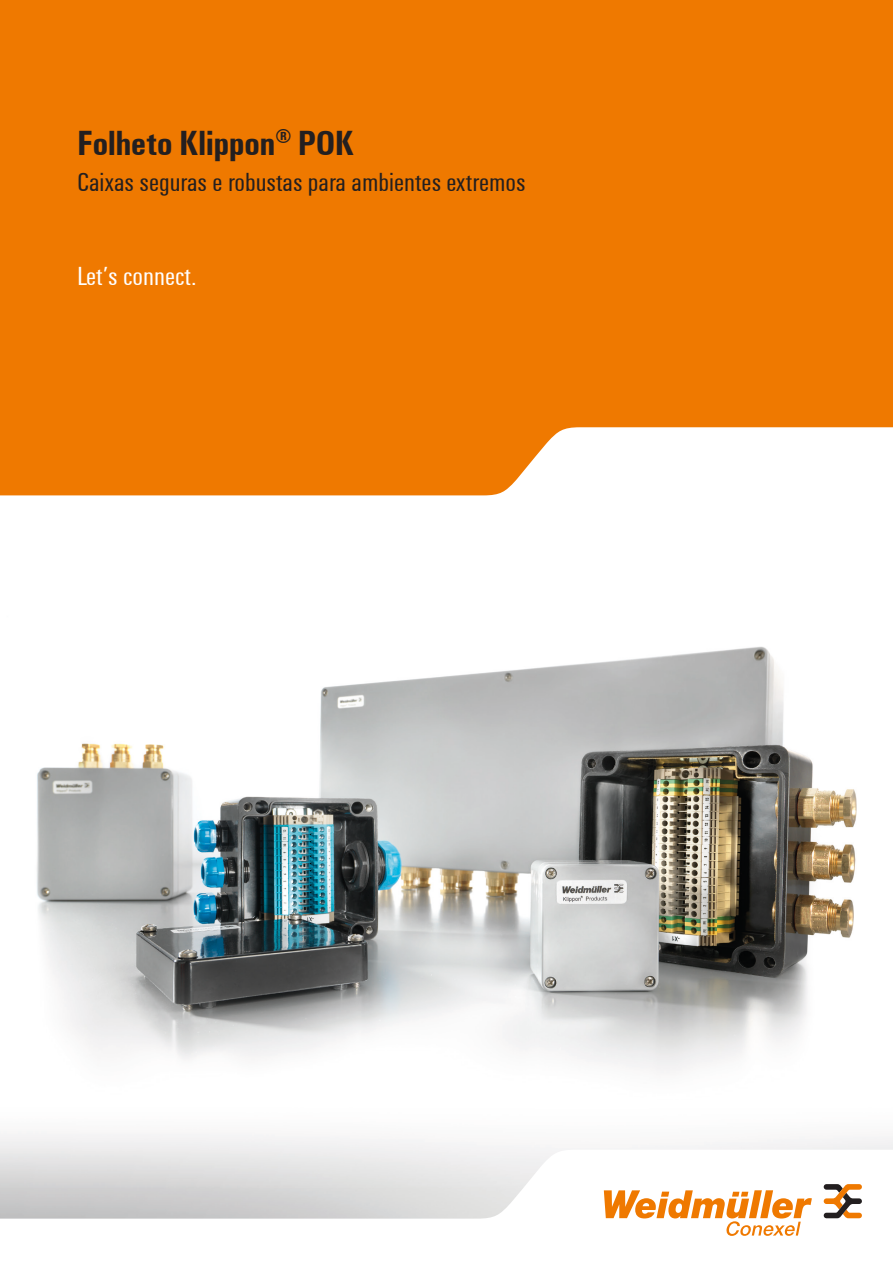
<style>
.page{position:relative;width:893px;height:1263px;background:#fff}
.page>*{position:absolute;margin:0;border:0;box-sizing:border-box;transform-origin:0 0}
._04_Tabelle_Beschrei{font:700 36px "Weidmueller Condensed";color:#231f20}
._04_Tabelle_Beschrei-2{font:27px "Weidmueller Condensed";color:#231f20}
._04_Tabelle_Beschrei-3{font:27px "Weidmueller Condensed";color:#fff}
</style>
<div class="page">
<img style="left:0;top:646px;width:893px;height:504px">
<div style="left:0;top:0;width:893px;height:495px;background:#ef7900"></div>
<svg style="left:0;top:1150px;width:860px;height:69px"></svg>
<svg style="left:824px;top:1184px;width:38px;height:34px"></svg>
<svg style="left:604px;top:1190px;width:208px;height:46px"></svg>
<p class="_04_Tabelle_Beschrei" style="left:78px;top:117px;width:278px">Folheto Klippon<sup>®</sup> POK</p>
<p class="_04_Tabelle_Beschrei-2" style="left:78px;top:164px;width:449px">Caixas seguras e robustas para ambientes extremos</p>
<p class="_04_Tabelle_Beschrei-3" style="left:78px;top:259px;width:120px">Let’s connect.</p>
</div>
